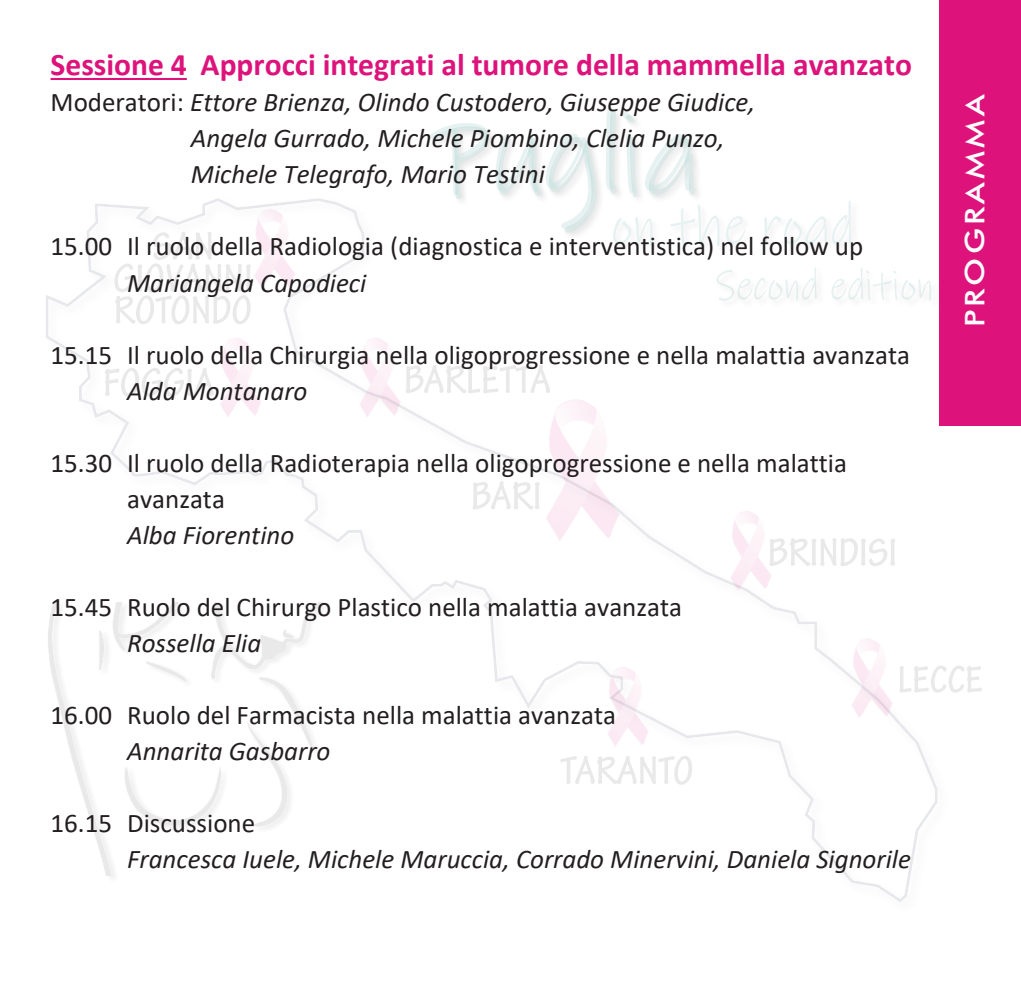
<style>
.page{position:relative;width:1021px;height:989px;background:#fff}
.page>*{position:absolute;margin:0;border:0;box-sizing:border-box;transform-origin:0 0}
.Normale{font:700 31.5px "Calibri";color:#dd137b}
.Normale-2{font:27px "Calibri";color:#231f20}
.Normale-3{font:italic 27px "Calibri";color:#231f20}
.Normale-4{font:500 27px "Futura BT";letter-spacing:.1em;color:#fff;scale:1.2 1}
.s1{font-style:normal}
</style>
<div class="page">
<svg style="left:795px;top:538px;width:100px;height:28px"></svg>
<svg style="left:917px;top:666px;width:65px;height:26px"></svg>
<svg style="left:560px;top:756px;width:132px;height:28px"></svg>
<svg style="left:425px;top:365px;width:125px;height:28px"></svg>
<svg style="left:105px;top:368px;width:87px;height:29px"></svg>
<svg style="left:114px;top:232px;width:137px;height:92px"></svg>
<svg style="left:473px;top:482px;width:26px;height:27px"></svg>
<img style="left:499px;top:391px;width:164px;height:156px">
<img style="left:704px;top:511px;width:91px;height:91px">
<img style="left:825px;top:639px;width:92px;height:91px">
<img style="left:581px;top:662px;width:92px;height:96px">
<img style="left:333px;top:338px;width:92px;height:83px">
<img style="left:194px;top:338px;width:67px;height:79px">
<img style="left:228px;top:205px;width:91px;height:96px">
<svg style="left:430px;top:107px;width:421px;height:140px"></svg>
<svg style="left:716px;top:267px;width:215px;height:34px"></svg>
<hr style="left:51px;top:78px;width:136px;height:2px;background:#dd137b">
<div style="left:939px;top:0;width:81px;height:425px;background:#dd137b"></div>
<p class="Normale" style="left:51px;top:43px;width:863px">Sessione 4 Approcci integrati al tumore della mammella avanzato</p>
<p class="Normale-3" style="left:51px;top:84px;width:706px"><span class="s1">Moderatori:</span> Ettore Brienza, Olindo Custodero, Giuseppe Giudice,</p>
<p class="Normale-3" style="left:191px;top:120px;width:535px">Angela Gurrado, Michele Piombino, Clelia Punzo,</p>
<p class="Normale-3" style="left:191px;top:156px;width:355px">Michele Telegrafo, Mario Testini</p>
<p class="Normale-2" style="left:51px;top:228px;width:814px">15.00 Il ruolo della Radiologia (diagnostica e interventistica) nel follow up</p>
<p class="Normale-3" style="left:127px;top:264px;width:241px">Mariangela Capodieci</p>
<p class="Normale-2" style="left:51px;top:336px;width:861px">15.15 Il ruolo della Chirurgia nella oligoprogressione e nella malattia avanzata</p>
<p class="Normale-3" style="left:127px;top:372px;width:182px">Alda Montanaro</p>
<p class="Normale-2" style="left:51px;top:444px;width:798px">15.30 Il ruolo della Radioterapia nella oligoprogressione e nella malattia</p>
<p class="Normale-2" style="left:127px;top:480px;width:99px">avanzata</p>
<p class="Normale-3" style="left:127px;top:516px;width:169px">Alba Fiorentino</p>
<p class="Normale-2" style="left:51px;top:588px;width:633px">15.45 Ruolo del Chirurgo Plastico nella malattia avanzata</p>
<p class="Normale-3" style="left:127px;top:624px;width:136px">Rossella Elia</p>
<p class="Normale-2" style="left:51px;top:696px;width:567px">16.00 Ruolo del Farmacista nella malattia avanzata</p>
<p class="Normale-3" style="left:127px;top:732px;width:205px">Annarita Gasbarro</p>
<p class="Normale-2" style="left:51px;top:804px;width:206px">16.15 Discussione</p>
<p class="Normale-3" style="left:127px;top:840px;width:785px">Francesca Iuele, Michele Maruccia, Corrado Minervini, Daniela Signorile</p>
<p class="Normale-4" style="left:958px;top:327px;width:196px;rotate:-90deg">PROGRAMMA</p>
</div>
